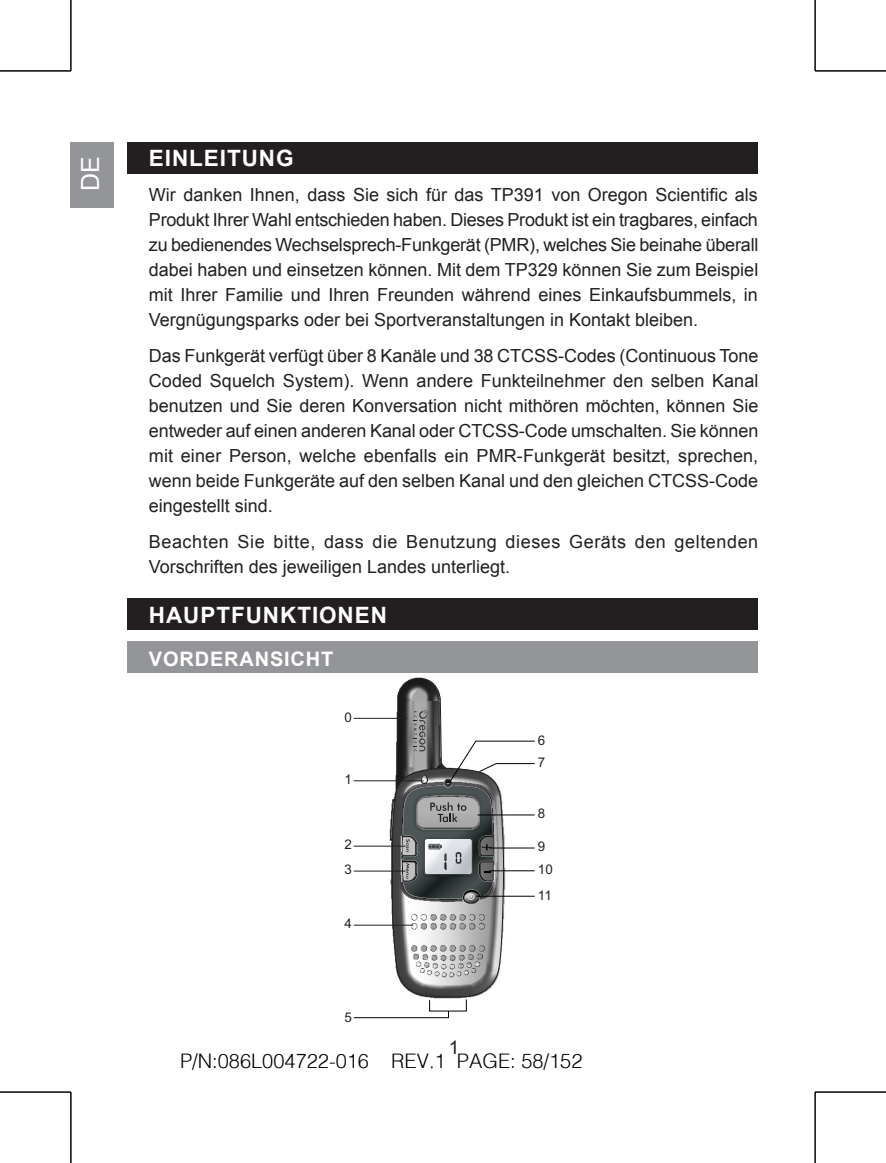
<style>
.page{position:relative;width:886px;height:1163px;background:#fff}
.page>*{position:absolute;margin:0;border:0;box-sizing:border-box;transform-origin:0 0}
.t1{font:25px "Arial";color:#fff}
.t2{font:700 22.5px "Arial";letter-spacing:.04em;color:#fff}
.t3{font:20px "CT Xi Yuan SJ";color:#000}
.t4{font:700 20px "Arial";letter-spacing:.04em;color:#fff}
.t5{font:18px/25px "Arial";color:#231f20;text-align:justify}
.t6{font:18px/25px "Arial";letter-spacing:.03em;color:#231f20}
.t7{font:13.25px/22.2px "Arial";color:#231f20}
</style>
<div class="page">
<div style="left:71px;top:142px;width:42px;height:65px;background:#939598"></div>
<div style="left:128px;top:641px;width:630px;height:31px;background:#939598"></div>
<div style="left:128px;top:598px;width:630px;height:31px;background:#231f20"></div>
<div style="left:128px;top:142px;width:630px;height:31px;background:#231f20"></div>
<svg style="left:390px;top:678px;width:52px;height:62px"></svg>
<svg style="left:353px;top:740px;width:182px;height:278px"></svg>
<hr style="left:354px;top:717px;width:53px;height:1px;background:#231f20">
<hr style="left:354px;top:780px;width:70px;height:1px;background:#231f20">
<hr style="left:354px;top:845px;width:51px;height:1px;background:#231f20">
<hr style="left:354px;top:870px;width:51px;height:1px;background:#231f20">
<hr style="left:354px;top:924px;width:59px;height:1px;background:#231f20">
<svg style="left:0;top:71px;width:71px;height:1px"></svg>
<svg style="left:815px;top:71px;width:71px;height:1px"></svg>
<svg style="left:71px;top:0;width:1px;height:71px"></svg>
<svg style="left:69px;top:1092px;width:3px;height:70px"></svg>
<svg style="left:814px;top:0;width:1px;height:71px"></svg>
<svg style="left:814px;top:1092px;width:3px;height:70px"></svg>
<hr style="left:0;top:70px;width:71px;height:1px;background:#000">
<hr style="left:815px;top:70px;width:71px;height:1px;background:#000">
<hr style="left:0;top:1091px;width:71px;height:1px;background:#000">
<hr style="left:815px;top:1091px;width:71px;height:1px;background:#000">
<hr style="left:70px;top:0;width:1px;height:71px;background:#000">
<hr style="left:70px;top:1091px;width:1px;height:71px;background:#000">
<hr style="left:815px;top:0;width:1px;height:71px;background:#000">
<hr style="left:815px;top:1091px;width:1px;height:71px;background:#000">
<h1 class="t1" style="left:74px;top:191px;width:36px;rotate:-90deg">DE</h1>
<p class="t2" style="left:149px;top:143px;width:146px">EINLEITUNG</p>
<p class="t5" style="left:149px;top:183px;width:611px">Wir danken Ihnen, dass Sie sich für das TP391 von Oregon Scientific als Produkt Ihrer Wahl entschieden haben. Dieses Produkt ist ein tragbares, einfach zu bedienendes Wechselsprech-Funkgerät (PMR), welches Sie beinahe überall dabei haben und einsetzen können. Mit dem TP329 können Sie zum Beispiel mit Ihrer Familie und Ihren Freunden während eines Einkaufsbummels, in Vergnügungsparks oder bei Sportveranstaltungen in Kontakt bleiben.</p>
<p class="t5" style="left:149px;top:343px;width:611px">Das Funkgerät verfügt über 8 Kanäle und 38 CTCSS-Codes (Continuous Tone Coded Squelch System). Wenn andere Funkteilnehmer den selben Kanal benutzen und Sie deren Konversation nicht mithören möchten, können Sie entweder auf einen anderen Kanal oder CTCSS-Code umschalten. Sie können mit einer Person, welche ebenfalls ein PMR-Funkgerät besitzt, sprechen, wenn beide Funkgeräte auf den selben Kanal und den gleichen CTCSS-Code eingestellt sind.</p>
<p class="t6" style="left:149px;top:529px;width:611px">Beachten Sie bitte, dass die Benutzung dieses Geräts den geltenden<br>Vorschriften des jeweiligen Landes unterliegt.</p>
<p class="t2" style="left:149px;top:600px;width:240px">HAUPTFUNKTIONEN</p>
<p class="t4" style="left:149px;top:645px;width:186px">VORDERANSICHT</p>
<p class="t7" style="left:344px;top:706px;width:9px">0</p>
<p class="t7" style="left:344px;top:768px;width:9px">1</p>
<p class="t7" style="left:538px;top:728px;width:9px">6<br>7</p>
<p class="t7" style="left:538px;top:802px;width:9px">8</p>
<p class="t7" style="left:344px;top:833px;width:9px">2</p>
<p class="t7" style="left:538px;top:835px;width:9px">9</p>
<p class="t7" style="left:344px;top:857px;width:9px">3</p>
<p class="t7" style="left:538px;top:856px;width:16px;line-height:25.8px">10<br>11</p>
<p class="t7" style="left:344px;top:912px;width:9px">4</p>
<p class="t7" style="left:344px;top:1005px;width:9px">5</p>
<p class="t3" style="left:180px;top:1051px;width:404px">P/N:086L004722-016 REV.1 PAGE: 58/152</p>
</div>
